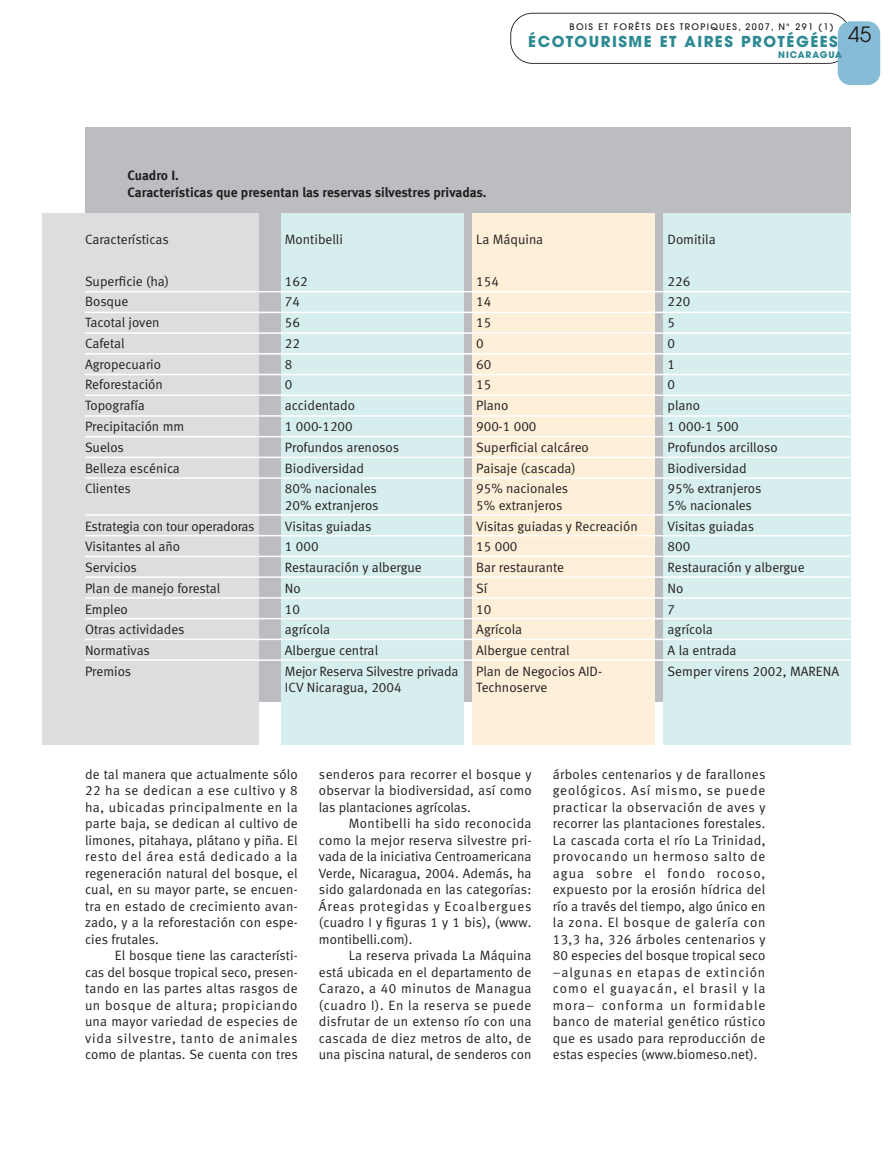
<style>
.page{position:relative;width:893px;height:1149px;background:#fff}
.page>*{position:absolute;margin:0;border:0;box-sizing:border-box;transform-origin:0 0}
.t1{font:700 15px "Avant Garde";letter-spacing:.1em;color:#2c8993}
.t2{font:13.5px/20.7px "Meta Normal LF";color:#231f20}
.t3{font:13.5px/16.5px "Meta Bold LF";letter-spacing:-.005em;color:#231f20}
.t4{font:500 9px "Avant Garde";letter-spacing:.15em;color:#231f20}
.t5{font:700 9px "Avant Garde";letter-spacing:.1em;color:#2c8993}
</style>
<div class="page">
<svg style="left:510px;top:13px;width:337px;height:51px"></svg>
<div style="left:838px;top:21px;width:42px;height:64px;background:#86bcd6;border-radius:13px"></div>
<div style="left:85px;top:128px;width:765px;height:574px;background:#bcbdc0"></div>
<div style="left:43px;top:213px;width:216px;height:531px;background:#dcdddf"></div>
<div style="left:281px;top:213px;width:182px;height:531px;background:#d6eeed"></div>
<div style="left:472px;top:213px;width:183px;height:531px;background:#feefd8"></div>
<div style="left:663px;top:213px;width:187px;height:531px;background:#d6eeed"></div>
<hr style="left:85px;top:291px;width:765px;height:1px;background:#fff">
<hr style="left:85px;top:311px;width:765px;height:2px;background:#fff">
<hr style="left:85px;top:332px;width:765px;height:2px;background:#fff">
<hr style="left:85px;top:353px;width:765px;height:1px;background:#fff">
<hr style="left:85px;top:373px;width:765px;height:2px;background:#fff">
<hr style="left:85px;top:394px;width:765px;height:2px;background:#fff">
<hr style="left:85px;top:415px;width:765px;height:1px;background:#fff">
<hr style="left:85px;top:436px;width:765px;height:1px;background:#fff">
<hr style="left:85px;top:456px;width:765px;height:2px;background:#fff">
<hr style="left:85px;top:477px;width:765px;height:1px;background:#fff">
<hr style="left:85px;top:514px;width:765px;height:1px;background:#fff">
<hr style="left:85px;top:534px;width:765px;height:2px;background:#fff">
<hr style="left:85px;top:555px;width:765px;height:2px;background:#fff">
<hr style="left:85px;top:576px;width:765px;height:1px;background:#fff">
<hr style="left:85px;top:597px;width:765px;height:1px;background:#fff">
<hr style="left:85px;top:617px;width:765px;height:2px;background:#fff">
<hr style="left:85px;top:638px;width:765px;height:2px;background:#fff">
<hr style="left:85px;top:659px;width:765px;height:1px;background:#fff">
<p class="t4" style="left:569px;top:23px;width:266px">BOIS ET FORÊTS DES TROPIQUES, 2007, N° 291 (1)</p>
<p class="t1" style="left:528px;top:36px;width:344px">ÉCOTOURISME ET AIRES PROTÉGÉES <sup>45</sup></p>
<p class="t5" style="left:778px;top:51px;width:65px">NICARAGUA</p>
<p class="t3" style="left:128px;top:168px;width:361px">Cuadro I.<br>Características que presentan las reservas silvestres privadas.</p>
<p class="t2" style="left:85px;top:230px;width:85px">Características</p>
<p class="t2" style="left:85px;top:272px;width:101px">Superficie (ha)<br>Bosque<br>Tacotal joven<br>Cafetal<br>Agropecuario<br>Reforestación<br>Topografía<br>Precipitación mm<br>Suelos<br>Belleza escénica<br>Clientes</p>
<p class="t2" style="left:85px;top:516px;width:171px">Estrategia con tour operadoras<br>Visitantes al año<br>Servicios<br>Plan de manejo forestal<br>Empleo<br>Otras actividades<br>Normativas<br>Premios</p>
<p class="t2" style="left:476px;top:230px;width:68px">La Máquina</p>
<p class="t2" style="left:476px;top:272px;width:114px">154<br>14<br>15<br>0<br>60<br>15<br>Plano<br>900-1 000<br>Superficial calcáreo<br>Paisaje (cascada)<br>95% nacionales</p>
<p class="t2" style="left:476px;top:496px;width:163px">5% extranjeros<br>Visitas guiadas y Recreación<br>15 000<br>Bar restaurante<br>Sí<br>10<br>Agrícola<br>Albergue central<br>Plan de Negocios AID-</p>
<p class="t2" style="left:476px;top:678px;width:73px">Technoserve</p>
<p class="t2" style="left:285px;top:230px;width:59px">Montibelli</p>
<p class="t2" style="left:285px;top:272px;width:116px">162<br>74<br>56<br>22<br>8<br>0<br>accidentado<br>1 000-1200<br>Profundos arenosos<br>Biodiversidad<br>80% nacionales</p>
<p class="t2" style="left:285px;top:496px;width:175px">20% extranjeros<br>Visitas guiadas<br>1 000<br>Restauración y albergue<br>No<br>10<br>agrícola<br>Albergue central<br>Mejor Reserva Silvestre privada</p>
<p class="t2" style="left:285px;top:678px;width:118px">ICV Nicaragua, 2004</p>
<p class="t2" style="left:668px;top:230px;width:50px">Domitila</p>
<p class="t2" style="left:668px;top:272px;width:112px">226<br>220<br>5<br>0<br>1<br>0<br>plano<br>1 000-1 500<br>Profundos arcilloso<br>Biodiversidad<br>95% extranjeros</p>
<p class="t2" style="left:668px;top:496px;width:173px">5% nacionales<br>Visitas guiadas<br>800<br>Restauración y albergue<br>No<br>7<br>agrícola<br>A la entrada<br>Semper virens 2002, MARENA</p>
<p class="t2" style="left:85px;top:766px;width:214px;line-height:16.5px;text-align:justify">de tal manera que actualmente sólo 22 ha se dedican a ese cultivo y 8 ha, ubicadas principalmente en la parte baja, se dedican al cultivo de limones, pitahaya, plátano y piña. El resto del área está dedicado a la regeneración natural del bosque, el cual, en su mayor parte, se encuen&shy;tra en estado de crecimiento avan&shy;zado, y a la reforestación con espe&shy;cies frutales.</p>
<p class="t2" style="left:85px;top:948px;width:214px;line-height:16.5px;text-align:justify;text-indent:30px">El bosque tiene las característi&shy;cas del bosque tropical seco, presen&shy;tando en las partes altas rasgos de un bosque de altura; propiciando una mayor variedad de especies de vida silvestre, tanto de animales como de plantas. Se cuenta con tres</p>
<p class="t2" style="left:319px;top:766px;width:214px;line-height:16.5px;text-align:justify">senderos para recorrer el bosque y observar la biodiversidad, así como las plantaciones agrícolas.</p>
<p class="t2" style="left:319px;top:816px;width:214px;line-height:16.5px;text-align:justify;text-indent:30px">Montibelli ha sido reconocida como la mejor reserva silvestre pri&shy;vada de la iniciativa Centroamericana Verde, Nicaragua, 2004. Además, ha sido galardonada en las categorías:<br>Áreas protegidas y Ecoalbergues (cuadro I y figuras 1 y 1 bis), (www. montibelli.com).</p>
<p class="t2" style="left:319px;top:948px;width:214px;line-height:16.5px;text-align:justify;text-indent:30px">La reserva privada La Máquina está ubicada en el departamento de Carazo, a 40 minutos de Managua (cuadro I). En la reserva se puede disfrutar de un extenso río con una cascada de diez metros de alto, de una piscina natural, de senderos con</p>
<p class="t2" style="left:553px;top:766px;width:214px;line-height:16.5px;text-align:justify">árboles centenarios y de farallones geológicos. Así mismo, se puede practicar la observación de aves y recorrer las plantaciones forestales.<br>La cascada corta el río La Trinidad, provocando un hermoso salto de agua sobre el fondo rocoso, expuesto por la erosión hídrica del río a través del tiempo, algo único en la zona. El bosque de galería con 13,3 ha, 326 árboles centenarios y 80 especies del bosque tropical seco –algunas en etapas de extinción como el guayacán, el brasil y la mora– conforma un formidable banco de material genético rústico que es usado para reproducción de estas especies (www.biomeso.net).</p>
</div>
